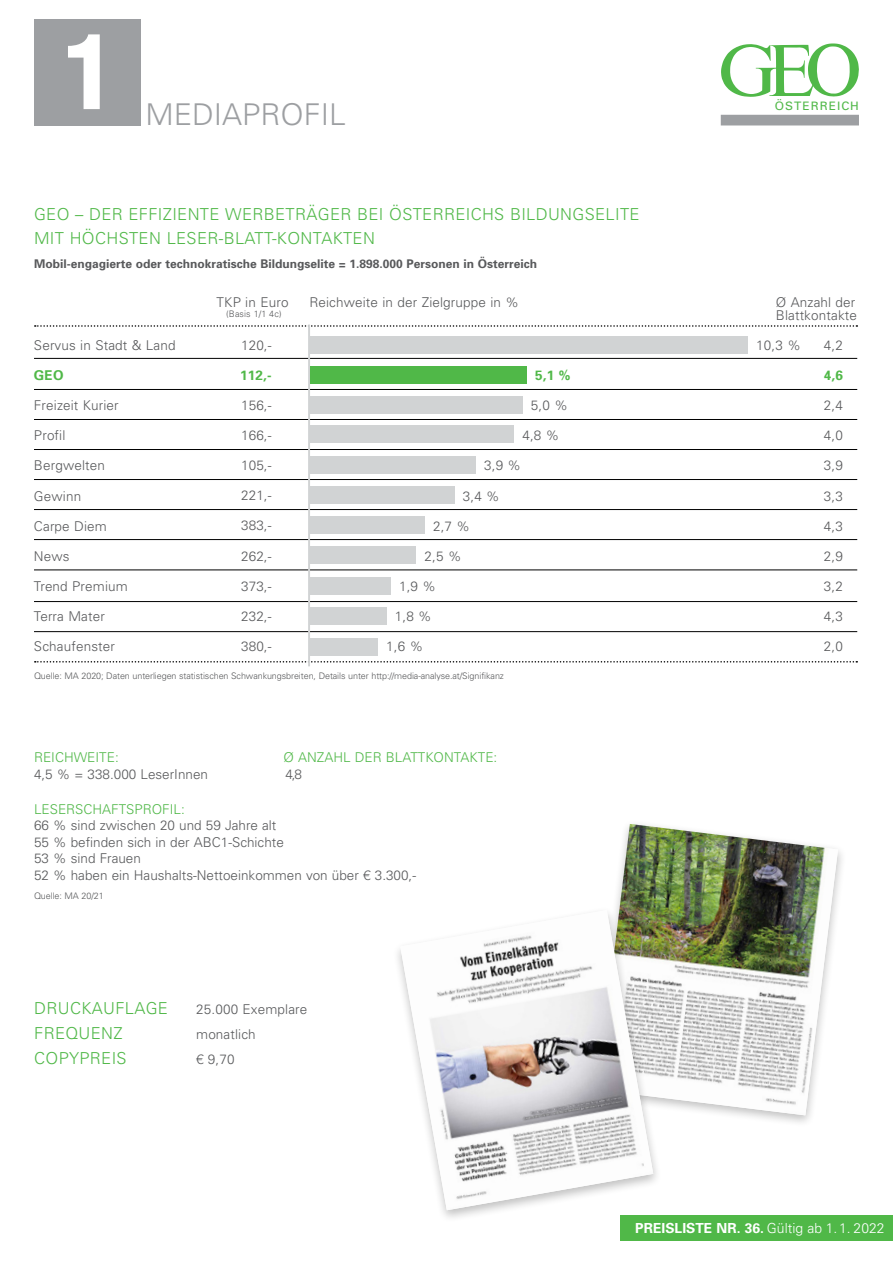
<style>
.page{position:relative;width:893px;height:1263px;background:#fff}
.page>*{position:absolute;margin:0;border:0;box-sizing:border-box;transform-origin:0 0}
.t1{font:900 condensed 101.85px "Helvetica";color:#fff}
.t2{font:300 30px "Univers";color:#9d9fa2}
.t3{font:300 16.5px/23.7px "Univers";letter-spacing:.02em;color:#50b848}
.t4{font:700 13.8px "Univers";color:#fff}
.t5{font:300 13.5px/16.5px "Univers";letter-spacing:.01em;color:#58595b}
.t6{font:300 13.5px "Univers";color:#50b848}
.t7{font:700 13.5px "Univers";letter-spacing:.01em;color:#50b848}
.t8{font:700 12px "Univers";color:#58595b}
.t9{font:11.7px "Univers";letter-spacing:.08em;color:#50b848}
.t10{font:300 9px "Univers";letter-spacing:-.01em;color:#58595b}
.s1{font-family:"Helvetica Neue LT Pro"}
.s2{font-weight:300}
</style>
<div class="page">
<svg style="left:35px;top:661px;width:822px;height:1px"></svg>
<div style="left:621px;top:1215px;width:272px;height:26px;background:#50b848"></div>
<div style="left:34px;top:19px;width:106px;height:106px;background:#9d9fa2"></div>
<div style="left:721px;top:115px;width:138px;height:10px;background:#9d9fa2"></div>
<svg style="left:721px;top:43px;width:138px;height:54px"></svg>
<div style="left:856px;top:87px;width:11px;height:12px;background:#fff"></div>
<hr style="left:34px;top:570px;width:823px;height:1px;background:#000">
<svg style="left:35px;top:325px;width:822px;height:2px"></svg>
<hr style="left:34px;top:539px;width:823px;height:1px;background:#000">
<hr style="left:34px;top:509px;width:823px;height:1px;background:#000">
<hr style="left:34px;top:479px;width:823px;height:1px;background:#000">
<hr style="left:34px;top:449px;width:823px;height:1px;background:#000">
<hr style="left:34px;top:419px;width:823px;height:1px;background:#000">
<hr style="left:34px;top:389px;width:823px;height:1px;background:#000">
<hr style="left:34px;top:358px;width:823px;height:1px;background:#000">
<hr style="left:34px;top:601px;width:823px;height:1px;background:#000">
<hr style="left:34px;top:631px;width:823px;height:1px;background:#000">
<hr style="left:308px;top:324px;width:2px;height:342px;background:#d1d3d4">
<div style="left:310px;top:546px;width:106px;height:17px;background:#d1d3d4"></div>
<div style="left:310px;top:516px;width:115px;height:17px;background:#d1d3d4"></div>
<div style="left:310px;top:486px;width:144px;height:17px;background:#d1d3d4"></div>
<div style="left:310px;top:456px;width:166px;height:17px;background:#d1d3d4"></div>
<div style="left:310px;top:426px;width:204px;height:17px;background:#d1d3d4"></div>
<div style="left:310px;top:396px;width:212px;height:17px;background:#d1d3d4"></div>
<div style="left:310px;top:366px;width:217px;height:17px;background:#50b848"></div>
<div style="left:310px;top:336px;width:438px;height:17px;background:#d1d3d4"></div>
<div style="left:310px;top:577px;width:81px;height:17px;background:#d1d3d4"></div>
<div style="left:310px;top:608px;width:76px;height:17px;background:#d1d3d4"></div>
<div style="left:310px;top:638px;width:68px;height:17px;background:#d1d3d4"></div>
<img style="left:616px;top:824px;width:222px;height:291px">
<div style="left:392px;top:906px;width:270px;height:317px;background:#000;opacity:.25"></div>
<img style="left:400px;top:910px;width:253px;height:300px">
<h1 class="t1" style="left:64px;top:7px;width:52px">1</h1>
<h2 class="t2" style="left:146px;top:97px;width:202px">MEDIAPROFIL</h2>
<p class="t9" style="left:775px;top:98px;width:85px">ÖSTERREICH</p>
<p class="t3" style="left:34px;top:202px;width:607px">GEO – DER EFFIZIENTE WERBETRÄGER BEI ÖSTERREICHS BILDUNGSELITE<br>MIT HÖCHSTEN LESER-BLATT-KONTAKTEN</p>
<p class="t8" style="left:34px;top:256px;width:505px">Mobil-engagierte oder technokratische Bildungselite = 1.898.000 Personen in Österreich</p>
<p class="t5" style="left:217px;top:293px;width:73px">TKP in Euro</p>
<p class="t10" style="left:226px;top:308px;width:57px">(Basis 1/1 4c)</p>
<p class="t5" style="left:241px;top:336px;width:32px">120,-</p>
<p class="t7" style="left:240px;top:366px;width:33px">112,-</p>
<p class="t5" style="left:241px;top:396px;width:32px">156,-</p>
<p class="t5" style="left:241px;top:427px;width:32px">166,-</p>
<p class="t5" style="left:241px;top:457px;width:32px">105,-</p>
<p class="t5" style="left:241px;top:487px;width:32px">221,-</p>
<p class="t5" style="left:241px;top:517px;width:32px">383,-</p>
<p class="t5" style="left:241px;top:547px;width:32px">262,-</p>
<p class="t5" style="left:241px;top:577px;width:32px">373,-</p>
<p class="t5" style="left:241px;top:607px;width:32px">232,-</p>
<p class="t5" style="left:241px;top:637px;width:32px">380,-</p>
<p class="t10" style="left:34px;top:670px;width:471px">Quelle: MA 2020; Daten unterliegen statistischen Schwankungsbreiten, Details unter http://media-analyse.at/Signifikanz</p>
<p class="t5" style="left:309px;top:293px;width:211px">Reichweite in der Zielgruppe in %</p>
<p class="t5" style="left:776px;top:295px;width:83px;line-height:13.2px">Ø Anzahl der<br>Blattkontakte</p>
<p class="t5" style="left:756px;top:336px;width:46px">10,3 %</p>
<p class="t5" style="left:824px;top:336px;width:21px">4,2</p>
<p class="t7" style="left:535px;top:367px;width:37px">5,1 %</p>
<p class="t7" style="left:824px;top:367px;width:21px">4,6</p>
<p class="t5" style="left:531px;top:397px;width:38px">5,0 %</p>
<p class="t5" style="left:824px;top:397px;width:21px">2,4</p>
<p class="t5" style="left:522px;top:427px;width:38px">4,8 %</p>
<p class="t5" style="left:824px;top:427px;width:21px">4,0</p>
<p class="t5" style="left:484px;top:457px;width:38px">3,9 %</p>
<p class="t5" style="left:824px;top:457px;width:21px">3,9</p>
<p class="t5" style="left:463px;top:487px;width:38px">3,4 %</p>
<p class="t5" style="left:824px;top:487px;width:21px">3,3</p>
<p class="t5" style="left:433px;top:517px;width:38px">2,7 %</p>
<p class="t5" style="left:824px;top:517px;width:21px">4,3</p>
<p class="t5" style="left:425px;top:547px;width:38px">2,5 %</p>
<p class="t5" style="left:824px;top:547px;width:21px">2,9</p>
<p class="t5" style="left:399px;top:577px;width:38px">1,9 %</p>
<p class="t5" style="left:824px;top:577px;width:21px">3,2</p>
<p class="t5" style="left:395px;top:607px;width:38px">1,8 %</p>
<p class="t5" style="left:824px;top:607px;width:21px">4,3</p>
<p class="t5" style="left:386px;top:638px;width:38px">1,6 %</p>
<p class="t5" style="left:824px;top:638px;width:21px">2,0</p>
<p class="t5" style="left:34px;top:336px;width:143px">Servus in Stadt &amp; Land</p>
<p class="t7" style="left:34px;top:367px;width:31px">GEO</p>
<p class="t5" style="left:34px;top:397px;width:86px">Freizeit Kurier</p>
<p class="t5" style="left:34px;top:427px;width:33px">Profil</p>
<p class="t5" style="left:34px;top:457px;width:72px">Bergwelten</p>
<p class="t5" style="left:34px;top:487px;width:49px">Gewinn</p>
<p class="t5" style="left:34px;top:517px;width:74px">Carpe Diem</p>
<p class="t5" style="left:34px;top:547px;width:37px">News</p>
<p class="t5" style="left:34px;top:577px;width:95px">Trend Premium</p>
<p class="t5" style="left:34px;top:607px;width:72px">Terra Mater</p>
<p class="t5" style="left:34px;top:638px;width:83px">Schaufenster</p>
<p class="t6" style="left:34px;top:749px;width:86px">REICHWEITE:</p>
<p class="t6" style="left:283px;top:749px;width:215px">Ø ANZAHL DER BLATTKONTAKTE:</p>
<p class="t5" style="left:34px;top:765px;width:176px">4,5 % = 338.000 LeserInnen</p>
<p class="t5" style="left:285px;top:765px;width:18px">4,8</p>
<p class="t6" style="left:34px;top:801px;width:152px">LESERSCHAFTSPROFIL:</p>
<p class="t5" style="left:34px;top:817px;width:384px">66 % sind zwischen 20 und 59 Jahre alt<br>55 % befinden sich in der ABC1-Schichte<br>53 % sind Frauen<br>52 % haben ein Haushalts-Nettoeinkommen von über <span class="s1">€</span> 3.300,-</p>
<p class="t10" style="left:34px;top:890px;width:71px">Quelle: MA 20/21</p>
<p class="t3" style="left:34px;top:995px;width:135px">DRUCKAUFLAGE</p>
<p class="t5" style="left:196px;top:1000px;width:113px">25.000 Exemplare</p>
<p class="t3" style="left:34px;top:1021px;width:90px">FREQUENZ</p>
<p class="t5" style="left:196px;top:1025px;width:61px">monatlich</p>
<p class="t3" style="left:34px;top:1046px;width:94px">COPYPREIS</p>
<p class="t5" style="left:196px;top:1051px;width:40px"><span class="s1">€</span> 9,70</p>
<p class="t4" style="left:635px;top:1219px;width:251px">PREISLISTE NR. 36. <span class="s2">Gültig ab 1.1. 2022</span></p>
</div>
